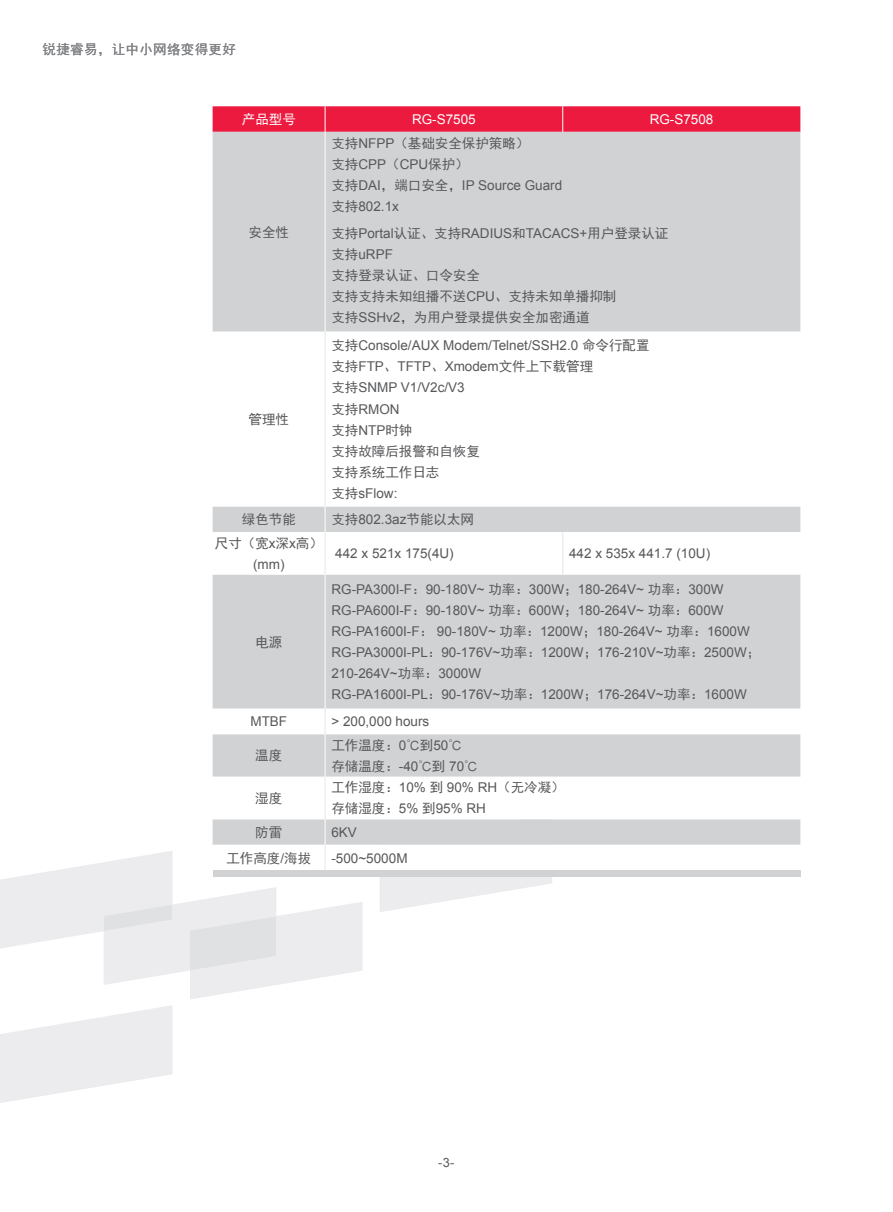
<style>
.page{position:relative;width:893px;height:1212px;background:#fff}
.page>*{position:absolute;margin:0;border:0;box-sizing:border-box;transform-origin:0 0}
.t1{font:13.5px/21px "Arial";color:#57585a}
.t2{font:13.5px/21px "Sim Hei";color:#57585a}
.t3{font:13.5px "Arial";color:#fff}
.t4{font:13.5px "Sim Hei";letter-spacing:.025em;color:#808285}
.t5{font:13.5px "Sim Hei";color:#fff}
.t6{font:12.75px "Arial";color:#57585a}
.s1{font-family:"Arial"}
.s2{font-family:"Sim Hei"}
</style>
<div class="page">
<svg style="left:0;top:1005px;width:172px;height:98px"></svg>
<svg style="left:380px;top:877px;width:172px;height:35px"></svg>
<div style="left:213px;top:132px;width:587px;height:200px;background:#d1d2d4"></div>
<svg style="left:213px;top:506px;width:587px;height:339px;fill:#d1d2d4"></svg>
<div style="left:213px;top:870px;width:587px;height:7px;background:#d1d2d4"></div>
<hr style="left:325px;top:332px;width:1px;height:174px;background:#e6e7e9">
<hr style="left:325px;top:532px;width:1px;height:42px;background:#e6e7e9">
<hr style="left:562px;top:532px;width:1px;height:42px;background:#e6e7e9">
<svg style="left:325px;top:709px;width:1px;height:25px"></svg>
<hr style="left:325px;top:777px;width:1px;height:42px;background:#e6e7e9">
<svg style="left:213px;top:106px;width:587px;height:26px;background:#ed1f44"></svg>
<hr style="left:325px;top:132px;width:1px;height:86px;background:#fff">
<hr style="left:325px;top:218px;width:1px;height:114px;background:#fff">
<svg style="left:325px;top:506px;width:1px;height:26px"></svg>
<hr style="left:325px;top:574px;width:1px;height:135px;background:#fff">
<hr style="left:325px;top:734px;width:1px;height:43px;background:#fff">
<svg style="left:0;top:819px;width:363px;height:180px"></svg>
<p class="t4" style="left:43px;top:43px;width:195px">锐捷睿易，让中小网络变得更好</p>
<p class="t5" style="left:242px;top:112px;width:55px">产品型号</p>
<p class="t3" style="left:412px;top:110px;width:65px">RG-S7505</p>
<p class="t3" style="left:650px;top:110px;width:65px">RG-S7508</p>
<p class="t2" style="left:249px;top:221px;width:42px">安全性</p>
<p class="t2" style="left:249px;top:409px;width:42px">管理性</p>
<p class="t2" style="left:331px;top:133px;width:200px">支持<span class="s1">NFPP</span>（基础安全保护策略）支持<span class="s1">CPP</span>（<span class="s1">CPU</span>保护）</p>
<p class="t1" style="left:331px;top:175px;width:232px"><span class="s2">支持</span>DAI<span class="s2">，端口安全，</span>IP Source Guard<span class="s2">支持</span>802.1x</p>
<p class="t1" style="left:331px;top:223px;width:338px"><span class="s2">支持</span>Portal<span class="s2">认证、支持</span>RADIUS<span class="s2">和</span>TACACS+<span class="s2">用户登录认证支持</span>uRPF</p>
<p class="t2" style="left:331px;top:264px;width:286px">支持登录认证、口令安全<br>支持支持未知组播不送<span class="s1">CPU</span>、支持未知单播抑制支持<span class="s1">SSHv2</span>，为用户登录提供安全加密通道</p>
<p class="t1" style="left:331px;top:335px;width:320px"><span class="s2">支持</span>Console/AUX Modem/Telnet/SSH2.0 <span class="s2">命令行配置支持</span>FTP<span class="s2">、</span>TFTP<span class="s2">、</span>Xmodem<span class="s2">文件上下载管理<br>支持</span>SNMP V1/V2c/V3<br><span class="s2">支持</span>RMON</p>
<p class="t2" style="left:331px;top:419px;width:150px">支持<span class="s1">NTP</span>时钟<br>支持故障后报警和自恢复支持系统工作日志</p>
<p class="t1" style="left:331px;top:482px;width:68px"><span class="s2">支持</span>sFlow:</p>
<p class="t2" style="left:242px;top:509px;width:55px">绿色节能</p>
<p class="t2" style="left:331px;top:509px;width:144px">支持<span class="s1">802.3az</span>节能以太网</p>
<p class="t2" style="left:215px;top:532px;width:109px">尺寸（宽<span class="s1">x</span>深<span class="s1">x</span>高）</p>
<p class="t1" style="left:253px;top:554px;width:33px">(mm)</p>
<p class="t1" style="left:335px;top:543px;width:120px">442 x 521x 175(4U)</p>
<p class="t1" style="left:569px;top:543px;width:143px">442 x 535x 441.7 (10U)</p>
<p class="t2" style="left:255px;top:631px;width:28px">电源</p>
<p class="t1" style="left:331px;top:579px;width:430px">RG-PA300I-F<span class="s2">：</span>90-180V~ <span class="s2">功率：</span>300W<span class="s2">；</span>180-264V~ <span class="s2">功率：</span>300W RG-PA600I-F<span class="s2">：</span>90-180V~ <span class="s2">功率：</span>600W<span class="s2">；</span>180-264V~ <span class="s2">功率：</span>600W RG-PA1600I-F<span class="s2">：</span> 90-180V~ <span class="s2">功率：</span>1200W<span class="s2">；</span>180-264V~ <span class="s2">功率：</span>1600W RG-PA3000I-PL<span class="s2">：</span>90-176V~<span class="s2">功率：</span>1200W<span class="s2">；</span>176-210V~<span class="s2">功率：</span>2500W<span class="s2">；</span>210-264V~<span class="s2">功率：</span>3000W<br>RG-PA1600I-PL<span class="s2">：</span>90-176V~<span class="s2">功率：</span>1200W<span class="s2">；</span>176-264V~<span class="s2">功率：</span>1600W</p>
<p class="t1" style="left:250px;top:711px;width:38px">MTBF</p>
<p class="t1" style="left:331px;top:711px;width:99px">&gt; 200,000 hours</p>
<p class="t2" style="left:255px;top:745px;width:28px">温度</p>
<p class="t2" style="left:331px;top:735px;width:148px">工作温度：<span class="s1">0</span>℃到<span class="s1">50</span>℃存储温度：<span class="s1">-40</span>℃到 <span class="s1">70</span>℃</p>
<p class="t2" style="left:255px;top:788px;width:28px">湿度</p>
<p class="t2" style="left:331px;top:777px;width:235px">工作湿度：<span class="s1">10%</span> 到 <span class="s1">90% RH</span>（无冷凝）</p>
<p class="t1" style="left:331px;top:798px;width:156px"><span class="s2">存储湿度：</span>5% <span class="s2">到</span>95% RH</p>
<p class="t2" style="left:255px;top:822px;width:28px">防雷</p>
<p class="t1" style="left:331px;top:822px;width:27px">6KV</p>
<p class="t2" style="left:226px;top:847px;width:86px">工作高度<span class="s1">/</span>海拔</p>
<p class="t1" style="left:331px;top:847px;width:78px">-500~5000M</p>
<p class="t6" style="left:438px;top:1154px;width:18px">-3-</p>
</div>
